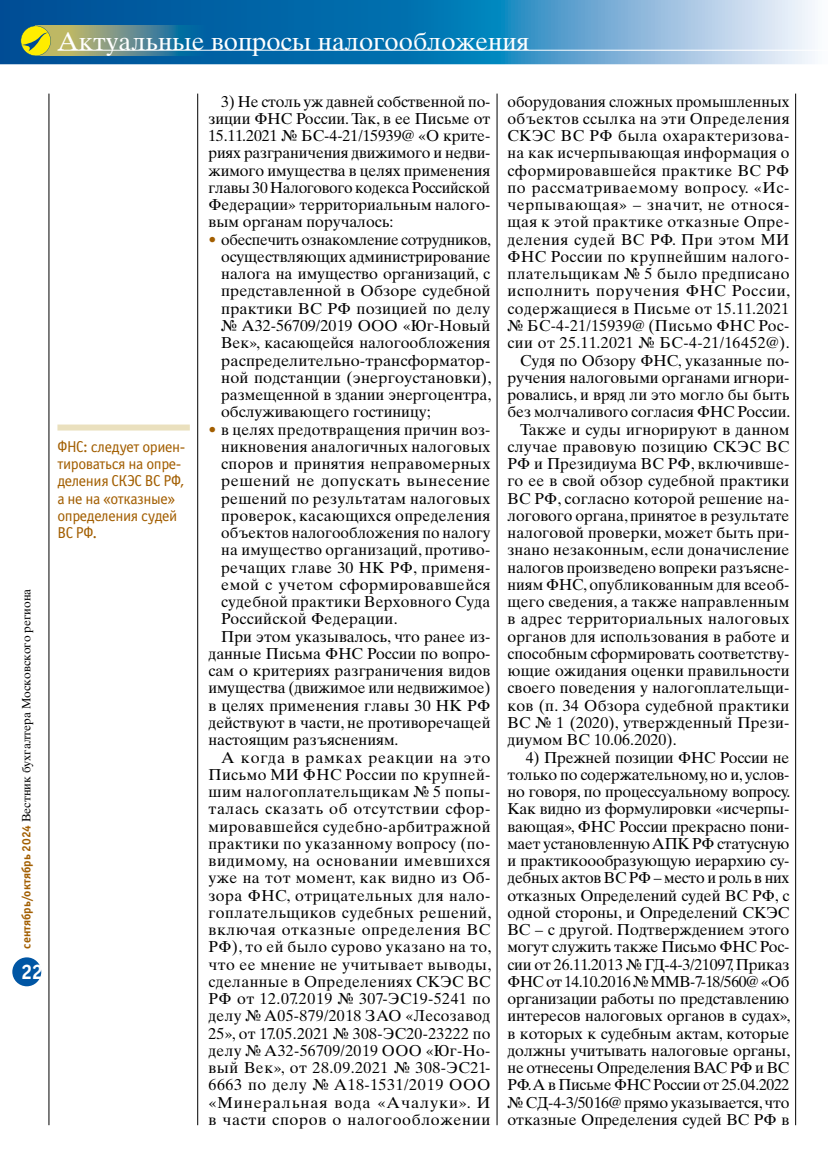
<style>
.page{position:relative;width:830px;height:1170px;background:#fff}
.page>*{position:absolute;margin:0;border:0;box-sizing:border-box;transform-origin:0 0}
.t1{font:25.5px "Times Ten Cyr Upright";color:#fff}
.t2{font:21px "Officina Sans Bold ITC";color:#fff}
.t3{font:15.75px/17.2px "Times Ten Cyr Upright";letter-spacing:.015em;color:#000;text-align:justify}
.t4{font:15.75px "Times Ten Cyr Upright";letter-spacing:.04em;color:#000}
.t5{font:15.75px/17.2px "Officina Sans Book ITC";letter-spacing:-.025em;color:#a25e00}
.t6{font:15.75px "Times Ten Cyr Upright";letter-spacing:.045em;color:#000}
.t7{font:15.75px "Times Ten Cyr Upright";letter-spacing:-.005em;color:#000}
.t8{font:15.75px "Times Ten Cyr Upright";letter-spacing:-.01em;color:#000}
.t9{font:15.75px "Times Ten Cyr Upright";letter-spacing:.035em;color:#000}
.t10{font:15.75px "Times Ten Cyr Upright";letter-spacing:.055em;color:#000}
.t11{font:12px "Times Ten Cyr Upright";color:#000}
.s1{font-family:"Officina Sans Bold ITC";color:#a25e00}
.s2{color:#a25e00}
</style>
<div class="page">
<svg style="left:0;top:0;width:815px;height:64px;background:#408dbf"></svg>
<img style="left:51px;top:26px;width:154px;height:30px">
<svg style="left:21px;top:26px;width:30px;height:30px"></svg>
<div style="left:12px;top:957px;width:29px;height:29px;background:#0056a4;border-radius:50%"></div>
<hr style="left:57px;top:50px;width:772px;height:1px;background:#fff">
<div style="left:57px;top:424px;width:133px;height:6px;background:#eae0be"></div>
<hr style="left:49px;top:94px;width:1px;height:1031px;background:#000">
<hr style="left:197px;top:94px;width:1px;height:1031px;background:#000">
<hr style="left:496px;top:94px;width:1px;height:1031px;background:#000">
<hr style="left:795px;top:94px;width:1px;height:1031px;background:#000">
<p class="t11" style="left:19px;top:948px;width:362px;rotate:-90deg"><span class="s1">сентябрь/октябрь 2024</span> Вестник бухгалтера Московского региона</p>
<h2 class="t2" style="left:21px;top:957px;width:24px">22</h2>
<h1 class="t1" style="left:57px;top:26px;width:473px">Актуальные вопросы налогообложения</h1>
<p class="t3" style="left:208px;top:93px;width:283px;text-indent:13px">3) Не столь уж давней собственной по&shy;зиции ФНС России. Так, в ее Письме от 15.11.2021 № БС-4-21/15939@ «О крите&shy;риях разграничения движимого и недви&shy;жимого имущества в целях применения главы 30 Налогового кодекса Российской Федерации» территориальным налого&shy;вым органам поручалось:</p>
<p class="t3" style="left:221px;top:231px;width:271px;text-indent:-13px"><span class="s2">•</span> обеспечить ознакомление сотрудников, осуществляющих администрирование налога на имущество организаций, с представленной в Обзоре судебной практики ВС РФ позицией по делу № А32-56709/2019 ООО «Юг-Новый Век», касающейся налогообложения распределительно-трансформатор&shy;ной подстанции (энергоустановки), размещенной в здании энергоцентра, обслуживающего гостиницу;</p>
<p class="t3" style="left:208px;top:420px;width:283px"><span class="s2">•</span> в целях предотвращения причин воз-</p>
<p class="t3" style="left:221px;top:438px;width:270px">никновения аналогичных налоговых</p>
<p class="t3" style="left:221px;top:455px;width:270px">споров и принятия неправомерных</p>
<p class="t3" style="left:221px;top:472px;width:270px">решений не допускать вынесение</p>
<p class="t3" style="left:221px;top:489px;width:270px">решений по результатам налоговых</p>
<p class="t3" style="left:221px;top:507px;width:270px">проверок, касающихся определения</p>
<p class="t3" style="left:221px;top:524px;width:271px">объектов налогообложения по налогу</p>
<p class="t3" style="left:221px;top:541px;width:270px">на имущество организаций, противо-</p>
<p class="t3" style="left:221px;top:558px;width:270px">речащих главе 30 НК РФ, применя-</p>
<p class="t3" style="left:221px;top:576px;width:270px">емой с учетом сформировавшейся</p>
<p class="t3" style="left:221px;top:593px;width:270px">судебной практики Верховного Суда</p>
<p class="t3" style="left:221px;top:610px;width:178px">Российской Федерации.</p>
<p class="t3" style="left:221px;top:627px;width:270px">При этом указывалось, что ранее из-</p>
<p class="t3" style="left:208px;top:645px;width:283px">данные Письма ФНС России по вопро-</p>
<p class="t3" style="left:208px;top:662px;width:283px">сам о критериях разграничения видов</p>
<p class="t8" style="left:208px;top:679px;width:283px">имущества (движимое или недвижимое)</p>
<p class="t3" style="left:208px;top:696px;width:283px">в целях применения главы 30 НК РФ</p>
<p class="t3" style="left:208px;top:714px;width:283px">действуют в части, не противоречащей</p>
<p class="t3" style="left:208px;top:731px;width:191px">настоящим разъяснениям.</p>
<p class="t6" style="left:221px;top:748px;width:270px">А когда в рамках реакции на это</p>
<p class="t3" style="left:208px;top:765px;width:283px">Письмо МИ ФНС России по крупней-</p>
<p class="t3" style="left:208px;top:783px;width:283px">шим налогоплательщикам № 5 попы-</p>
<p class="t4" style="left:208px;top:799px;width:283px">талась сказать об отсутствии сфор-</p>
<p class="t3" style="left:208px;top:817px;width:283px">мировавшейся судебно-арбитражной</p>
<p class="t3" style="left:208px;top:834px;width:283px">практики по указанному вопросу (по-</p>
<p class="t4" style="left:208px;top:851px;width:283px">видимому, на основании имевшихся</p>
<p class="t3" style="left:208px;top:869px;width:283px">уже на тот момент, как видно из Об-</p>
<p class="t3" style="left:208px;top:886px;width:283px">зора ФНС, отрицательных для нало-</p>
<p class="t9" style="left:208px;top:903px;width:284px">гоплательщиков судебных решений,</p>
<p class="t4" style="left:208px;top:920px;width:283px">включая отказные определения ВС</p>
<p class="t3" style="left:208px;top:938px;width:284px">РФ), то ей было сурово указано на то,</p>
<p class="t3" style="left:208px;top:955px;width:284px">что ее мнение не учитывает выводы,</p>
<p class="t3" style="left:208px;top:972px;width:283px">сделанные в Определениях СКЭС ВС</p>
<p class="t3" style="left:208px;top:990px;width:283px">РФ от 12.07.2019 № 307-ЭС19-5241 по</p>
<p class="t3" style="left:208px;top:1007px;width:283px">делу № А05-879/2018 ЗАО «Лесозавод</p>
<p class="t3" style="left:208px;top:1024px;width:283px">25», от 17.05.2021 № 308-ЭС20-23222 по</p>
<p class="t3" style="left:208px;top:1041px;width:283px">делу № А32-56709/2019 ООО «Юг-Но-</p>
<p class="t3" style="left:208px;top:1059px;width:283px">вый Век», от 28.09.2021 № 308-ЭС21-</p>
<p class="t4" style="left:208px;top:1075px;width:283px">6663 по делу № А18-1531/2019 ООО</p>
<p class="t10" style="left:208px;top:1093px;width:283px">«Минеральная вода «Ачалуки». И</p>
<p class="t4" style="left:208px;top:1110px;width:283px">в части споров о налогообложении</p>
<p class="t3" style="left:507px;top:93px;width:283px">оборудования сложных промышленных</p>
<p class="t3" style="left:507px;top:110px;width:283px">объектов ссылка на эти Определения</p>
<p class="t3" style="left:507px;top:127px;width:283px">СКЭС ВС РФ была охарактеризова-</p>
<p class="t3" style="left:507px;top:144px;width:283px">на как исчерпывающая информация о</p>
<p class="t3" style="left:507px;top:162px;width:283px">сформировавшейся практике ВС РФ</p>
<p class="t4" style="left:507px;top:178px;width:283px">по рассматриваемому вопросу. «Ис-</p>
<p class="t4" style="left:507px;top:196px;width:283px">черпывающая» – значит, не относя-</p>
<p class="t3" style="left:507px;top:213px;width:283px">щая к этой практике отказные Опре-</p>
<p class="t3" style="left:507px;top:231px;width:283px">деления судей ВС РФ. При этом МИ</p>
<p class="t3" style="left:507px;top:248px;width:283px">ФНС России по крупнейшим налого-</p>
<p class="t3" style="left:507px;top:265px;width:283px">плательщикам № 5 было предписано</p>
<p class="t6" style="left:507px;top:282px;width:284px">исполнить поручения ФНС России,</p>
<p class="t3" style="left:507px;top:300px;width:283px">содержащиеся в Письме от 15.11.2021</p>
<p class="t3" style="left:507px;top:317px;width:283px">№ БС-4-21/15939@ (Письмо ФНС Рос-</p>
<p class="t3" style="left:507px;top:334px;width:283px">сии от 25.11.2021 № БС-4-21/16452@).</p>
<p class="t3" style="left:520px;top:351px;width:270px">Судя по Обзору ФНС, указанные по-</p>
<p class="t3" style="left:507px;top:369px;width:283px">ручения налоговыми органами игнори-</p>
<p class="t3" style="left:507px;top:386px;width:283px">ровались, и вряд ли это могло бы быть</p>
<p class="t3" style="left:507px;top:403px;width:284px">без молчаливого согласия ФНС России.</p>
<p class="t3" style="left:520px;top:420px;width:270px">Также и суды игнорируют в данном</p>
<p class="t3" style="left:507px;top:438px;width:283px">случае правовую позицию СКЭС ВС</p>
<p class="t3" style="left:507px;top:455px;width:283px">РФ и Президиума ВС РФ, включивше-</p>
<p class="t3" style="left:507px;top:472px;width:283px">го ее в свой обзор судебной практики</p>
<p class="t3" style="left:507px;top:489px;width:283px">ВС РФ, согласно которой решение на-</p>
<p class="t3" style="left:507px;top:507px;width:283px">логового органа, принятое в результате</p>
<p class="t3" style="left:507px;top:524px;width:283px">налоговой проверки, может быть при-</p>
<p class="t3" style="left:507px;top:541px;width:283px">знано незаконным, если доначисление</p>
<p class="t7" style="left:507px;top:558px;width:283px">налогов произведено вопреки разъясне-</p>
<p class="t3" style="left:507px;top:576px;width:283px">ниям ФНС, опубликованным для всеоб-</p>
<p class="t3" style="left:507px;top:593px;width:283px">щего сведения, а также направленным</p>
<p class="t3" style="left:507px;top:610px;width:283px">в адрес территориальных налоговых</p>
<p class="t3" style="left:507px;top:627px;width:283px">органов для использования в работе и</p>
<p class="t3" style="left:507px;top:645px;width:283px">способным сформировать соответству-</p>
<p class="t3" style="left:507px;top:662px;width:283px">ющие ожидания оценки правильности</p>
<p class="t3" style="left:507px;top:679px;width:283px">своего поведения у налогоплательщи-</p>
<p class="t3" style="left:507px;top:696px;width:283px">ков (п. 34 Обзора судебной практики</p>
<p class="t3" style="left:507px;top:714px;width:283px">ВС № 1 (2020), утвержденный Прези-</p>
<p class="t3" style="left:507px;top:731px;width:171px">диумом ВС 10.06.2020).</p>
<p class="t3" style="left:507px;top:748px;width:284px;text-indent:18px">4) Прежней позиции ФНС России не только по содержательному, но и, услов&shy;но говоря, по процессуальному вопросу.<br>Как видно из формулировки «исчерпы&shy;вающая», ФНС России прекрасно пони&shy;мает установленную АПК РФ статусную и практикоообразующую иерархию су&shy;дебных актов ВС РФ – место и роль в них отказных Определений судей ВС РФ, с одной стороны, и Определений СКЭС ВС – с другой. Подтверждением этого могут служить также Письмо ФНС Рос&shy;сии от 26.11.2013 № ГД-4-3/21097, Приказ ФНС от 14.10.2016 № ММВ-7-18/560@ «Об организации работы по представлению интересов налоговых органов в судах», в которых к судебным актам, которые должны учитывать налоговые органы, не отнесены Определения ВАС РФ и ВС РФ. А в Письме ФНС России от 25.04.2022 № СД-4-3/5016@ прямо указывается, что отказные Определения судей ВС РФ в</p>
<p class="t5" style="left:57px;top:437px;width:129px">ФНС: следует ориен&shy;тироваться на опре&shy;деления СКЭС ВС РФ, а не на «отказные» определения судей<br>ВС РФ.</p>
</div>
